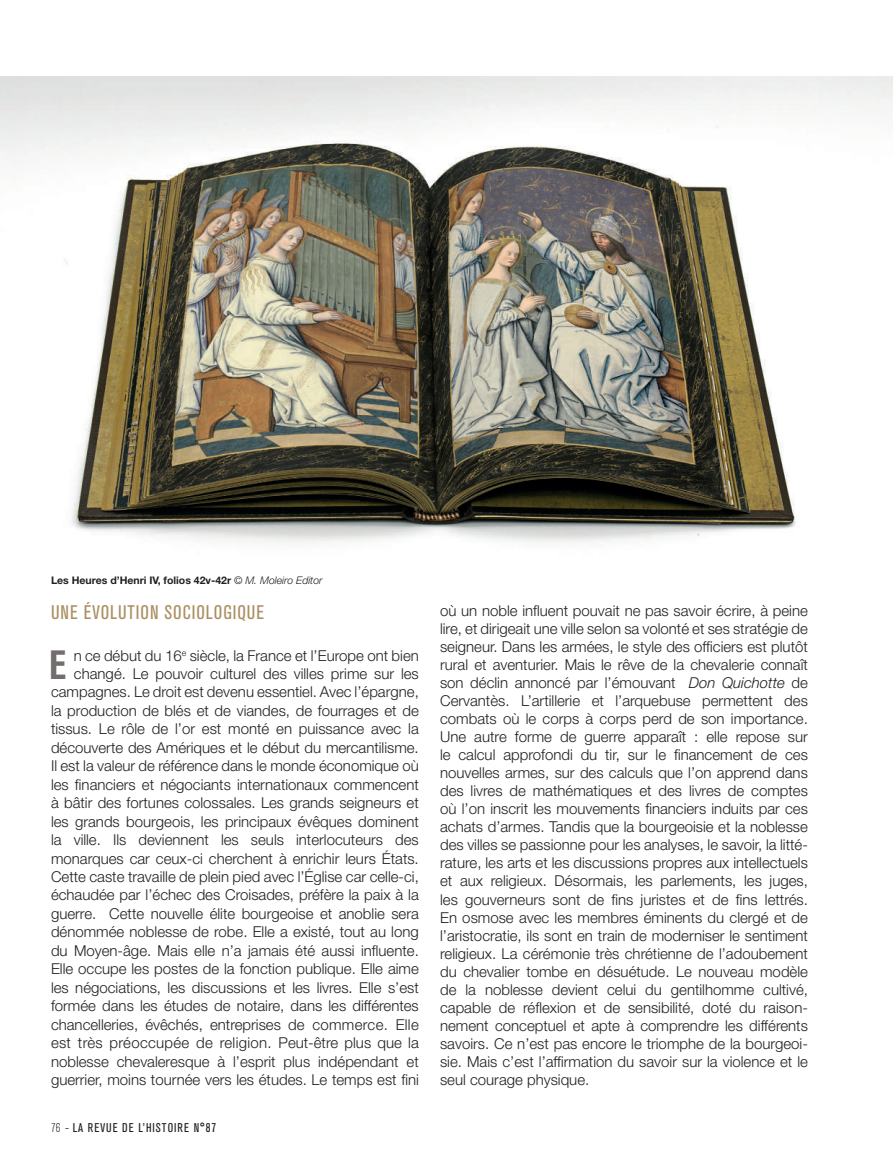
<style>
.page{position:relative;width:893px;height:1170px;background:#fff}
.page>*{position:absolute;margin:0;border:0;box-sizing:border-box;transform-origin:0 0}
.t1{font:40.5px "Akzidenz Grotesk BQ Bd Cnd Alt";color:#716e6c}
.t2{font:condensed 19.5px "Akzidenz Grotesk BQ";letter-spacing:.05em;color:#ab8f62}
.t3{font:300 15px/18px "Helvetica Neue LT Std";color:#231f20;text-align:right}
.t4{font:condensed 12.6px "Akzidenz Grotesk BQ";letter-spacing:.08em;color:#231f20}
.t5{font:700 10.5px "Helvetica Neue LT Std";color:#231f20}
.s1{font-weight:300;font-style:italic}
.s2{font-weight:300}
.s3{font-family:"Helvetica Neue LT Std";font-weight:300;font-stretch:normal}
.s4{font-style:italic}
</style>
<div class="page">
<img style="left:0;top:77px;width:893px;height:466px">
<p class="t5" style="left:51px;top:573px;width:273px">Les Heures d’Henri IV, folios 42v-42r <span class="s1">© M. Moleiro Editor</span></p>
<h2 class="t2" style="left:51px;top:600px;width:86px">UNE ÉVOLUTION</h2>
<h2 class="t2" style="left:165px;top:600px;width:100px">SOCIOLOGIQUE</h2>
<h1 class="t1" style="left:49px;top:641px;width:18px">E</h1>
<p class="t3" style="left:51px;top:646px;width:369px;line-height:18.5px">n ce début du 16<sup>e</sup> siècle, la France et l’Europe ont bien changé. Le pouvoir culturel des villes prime sur les campagnes. Le droit est devenu essentiel. Avec l’épargne, la production de blés et de viandes, de fourrages et de tissus. Le rôle de l’or est monté en puissance avec la découverte des Amériques et le début du mercantilisme.<br>Il est la valeur de référence dans le monde économique où les financiers et négociants internationaux commencent à bâtir des fortunes colossales. Les grands seigneurs et les grands bourgeois, les principaux évêques dominent la ville. Ils deviennent les seuls interlocuteurs des monarques car ceux-ci cherchent à enrichir leurs États.<br>Cette caste travaille de plein pied avec l’Église car celle-ci, échaudée par l’échec des Croisades, préfère la paix à la guerre. Cette nouvelle élite bourgeoise et anoblie sera dénommée noblesse de robe. Elle a existé, tout au long du Moyen-âge. Mais elle n’a jamais été aussi influente.<br>Elle occupe les postes de la fonction publique. Elle aime les négociations, les discussions et les livres. Elle s’est formée dans les études de notaire, dans les différentes chancelleries, évêchés, entreprises de commerce. Elle est très préoccupée de religion. Peut-être plus que la noblesse chevaleresque à l’esprit plus indépendant et guerrier, moins tournée vers les études. Le temps est fini</p>
<p class="t4" style="left:51px;top:1120px;width:108px"><span class="s2">76</span> <span class="s3">-</span> LA REVUE DE L’HISTOIRE</p>
<p class="t4" style="left:194px;top:1120px;width:24px">N°87</p>
<p class="t3" style="left:440px;top:601px;width:369px;text-align:justify">où un noble influent pouvait ne pas savoir écrire, à peine lire, et dirigeait une ville selon sa volonté et ses stratégie de seigneur. Dans les armées, le style des officiers est plutôt rural et aventurier. Mais le rêve de la chevalerie connaît son déclin annoncé par l’émouvant <span class="s4">Don Quichotte</span> de Cervantès. L’artillerie et l’arquebuse permettent des combats où le corps à corps perd de son importance.<br>Une autre forme de guerre apparaît : elle repose sur le calcul approfondi du tir, sur le financement de ces nouvelles armes, sur des calculs que l’on apprend dans des livres de mathématiques et des livres de comptes où l’on inscrit les mouvements financiers induits par ces achats d’armes. Tandis que la bourgeoisie et la noblesse des villes se passionne pour les analyses, le savoir, la litté&shy;rature, les arts et les discussions propres aux intellectuels et aux religieux. Désormais, les parlements, les juges, les gouverneurs sont de fins juristes et de fins lettrés.<br>En osmose avec les membres éminents du clergé et de l’aristocratie, ils sont en train de moderniser le sentiment religieux. La cérémonie très chrétienne de l’adoubement du chevalier tombe en désuétude. Le nouveau modèle de la noblesse devient celui du gentilhomme cultivé, capable de réflexion et de sensibilité, doté du raison&shy;nement conceptuel et apte à comprendre les différents savoirs. Ce n’est pas encore le triomphe de la bourgeoi&shy;sie. Mais c’est l’affirmation du savoir sur la violence et le seul courage physique.</p>
</div>
